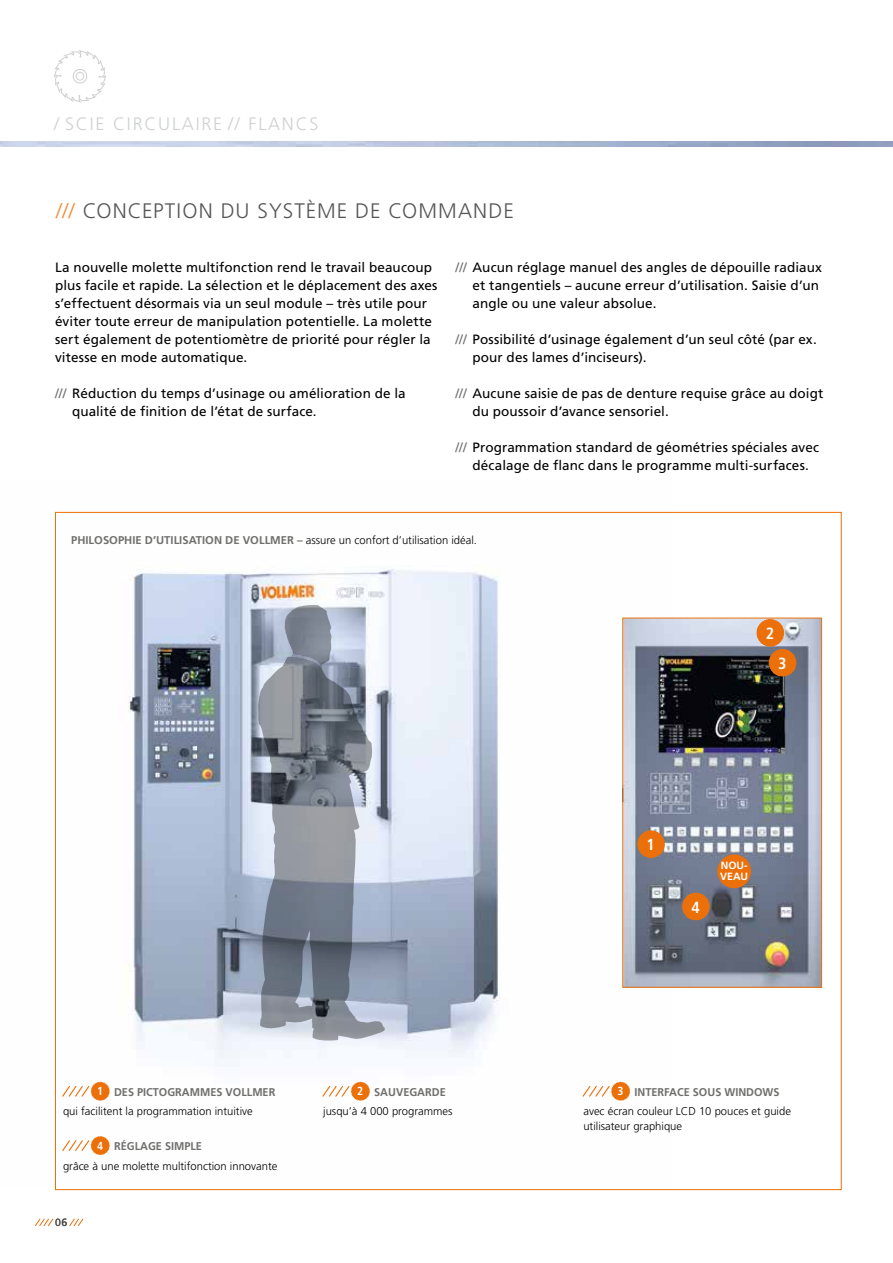
<style>
.page{position:relative;width:893px;height:1263px;background:#fff}
.page>*{position:absolute;margin:0;border:0;box-sizing:border-box;transform-origin:0 0}
.t1{font:300 21px "Frutiger LT";letter-spacing:.05em;color:#565656}
.t2{font:300 18px "Frutiger LT";letter-spacing:.1em;color:#cfd0d0}
.t3{font:700 condensed 16.2px "Frutiger LT";color:#fff}
.t4{font:13.5px/18px "Frutiger LT";letter-spacing:.005em;color:#000}
.t5{font:700 condensed 11.7px "Frutiger LT";color:#fff}
.t6{font:300 11.25px/15px "Frutiger LT";color:#000}
.t7{font:700 11.25px "Frutiger LT";color:#6f6f6e}
.t8{font:700 10.5px/10.5px "Frutiger LT";color:#fff}
.t9{font:10.5px "Frutiger LT";color:#494948}
.s1{color:#f08c3a}
.s2{color:#6f6f6e}
.s3{font-weight:300;color:#000}
</style>
<div class="page">
<svg style="left:35px;top:1218px;width:19px;height:8px"></svg>
<svg style="left:69px;top:1218px;width:15px;height:8px"></svg>
<svg style="left:54px;top:50px;width:52px;height:53px"></svg>
<div style="left:76px;top:72px;width:8px;height:8px;border:1px solid #cfd0d0;border-radius:50%"></div>
<img style="left:55px;top:511px;width:617px;height:645px">
<svg style="left:258px;top:656px;width:127px;height:384px"></svg>
<svg style="left:285px;top:605px;width:47px;height:63px"></svg>
<svg style="left:226px;top:1019px;width:200px;height:19px"></svg>
<img style="left:624px;top:620px;width:196px;height:366px">
<div style="left:622px;top:618px;width:200px;height:370px;border:1px solid #ec7009"></div>
<svg style="left:682px;top:893px;width:28px;height:28px"></svg>
<div style="left:687px;top:900px;width:17px;height:16px;border:1px solid #ec7009"></div>
<svg style="left:756px;top:619px;width:40px;height:58px"></svg>
<div style="left:774px;top:656px;width:16px;height:16px;border:1px solid #ec7009"></div>
<svg style="left:637px;top:831px;width:28px;height:27px"></svg>
<div style="left:643px;top:837px;width:16px;height:17px;border:1px solid #ec7009"></div>
<div style="left:717px;top:854px;width:34px;height:34px;background:#ec7009;border-radius:50%"></div>
<svg style="left:61px;top:1082px;width:49px;height:19px"></svg>
<svg style="left:582px;top:1082px;width:48px;height:19px"></svg>
<svg style="left:61px;top:1136px;width:49px;height:19px"></svg>
<svg style="left:321px;top:1082px;width:49px;height:19px"></svg>
<h2 class="t2" style="left:54px;top:113px;width:266px">/ SCIE CIRCULAIRE // FLANCS</h2>
<h1 class="t1" style="left:56px;top:199px;width:459px"><span class="s1">///</span> CONCEPTION DU SYSTÈME DE COMMANDE</h1>
<p class="t4" style="left:55px;top:258px;width:384px">La nouvelle molette multifonction rend le travail beaucoup plus facile et rapide. La sélection et le déplacement des axes s’effectuent désormais via un seul module – très utile pour éviter toute erreur de manipulation potentielle. La molette sert également de potentiomètre de priorité pour régler la vitesse en mode automatique.</p>
<p class="t4" style="left:72px;top:384px;width:335px;text-indent:-17px"><span class="s2">///</span> Réduction du temps d’usinage ou amélioration de la qualité de finition de l’état de surface.</p>
<p class="t4" style="left:472px;top:258px;width:351px;text-indent:-17px"><span class="s2">///</span> Aucun réglage manuel des angles de dépouille radiaux et tangentiels – aucune erreur d’utilisation. Saisie d’un angle ou une valeur absolue.</p>
<p class="t4" style="left:472px;top:330px;width:346px;text-indent:-17px"><span class="s2">///</span> Possibilité d’usinage également d’un seul côté (par ex. pour des lames d’inciseurs).</p>
<p class="t4" style="left:472px;top:384px;width:352px;text-indent:-17px"><span class="s2">///</span> Aucune saisie de pas de denture requise grâce au doigt du poussoir d’avance sensoriel.</p>
<p class="t4" style="left:455px;top:438px;width:365px;text-align:center"><span class="s2">///</span> Programmation standard de géométries spéciales avec décalage de flanc dans le programme multi-surfaces.</p>
<p class="t7" style="left:71px;top:534px;width:407px">PHILOSOPHIE D’UTILISATION DE VOLLMER – <span class="s3">assure un confort d’utilisation idéal.</span></p>
<p class="t3" style="left:766px;top:624px;width:10px">2</p>
<p class="t3" style="left:778px;top:654px;width:10px">3</p>
<p class="t3" style="left:647px;top:835px;width:10px">1</p>
<p class="t3" style="left:691px;top:897px;width:10px">4</p>
<p class="t8" style="left:720px;top:860px;width:30px">NOU-<br>VEAU</p>
<p class="t5" style="left:357px;top:1084px;width:8px">2</p>
<p class="t5" style="left:617px;top:1084px;width:8px">3</p>
<p class="t5" style="left:97px;top:1084px;width:8px">1</p>
<p class="t7" style="left:634px;top:1085px;width:147px">INTERFACE SOUS WINDOWS</p>
<p class="t6" style="left:583px;top:1104px;width:209px">avec écran couleur LCD 10 pouces et guide utilisateur graphique</p>
<p class="t7" style="left:114px;top:1085px;width:163px">DES PICTOGRAMMES VOLLMER</p>
<p class="t6" style="left:63px;top:1104px;width:191px">qui facilitent la programmation intuitive</p>
<p class="t7" style="left:374px;top:1085px;width:73px">SAUVEGARDE</p>
<p class="t6" style="left:323px;top:1104px;width:131px">jusqu’à 4 000 programmes</p>
<p class="t7" style="left:114px;top:1140px;width:89px">RÉGLAGE SIMPLE</p>
<p class="t6" style="left:63px;top:1158px;width:216px">grâce à une molette multifonction innovante</p>
<p class="t5" style="left:97px;top:1139px;width:8px">4</p>
<p class="t9" style="left:55px;top:1216px;width:13px">06</p>
</div>
